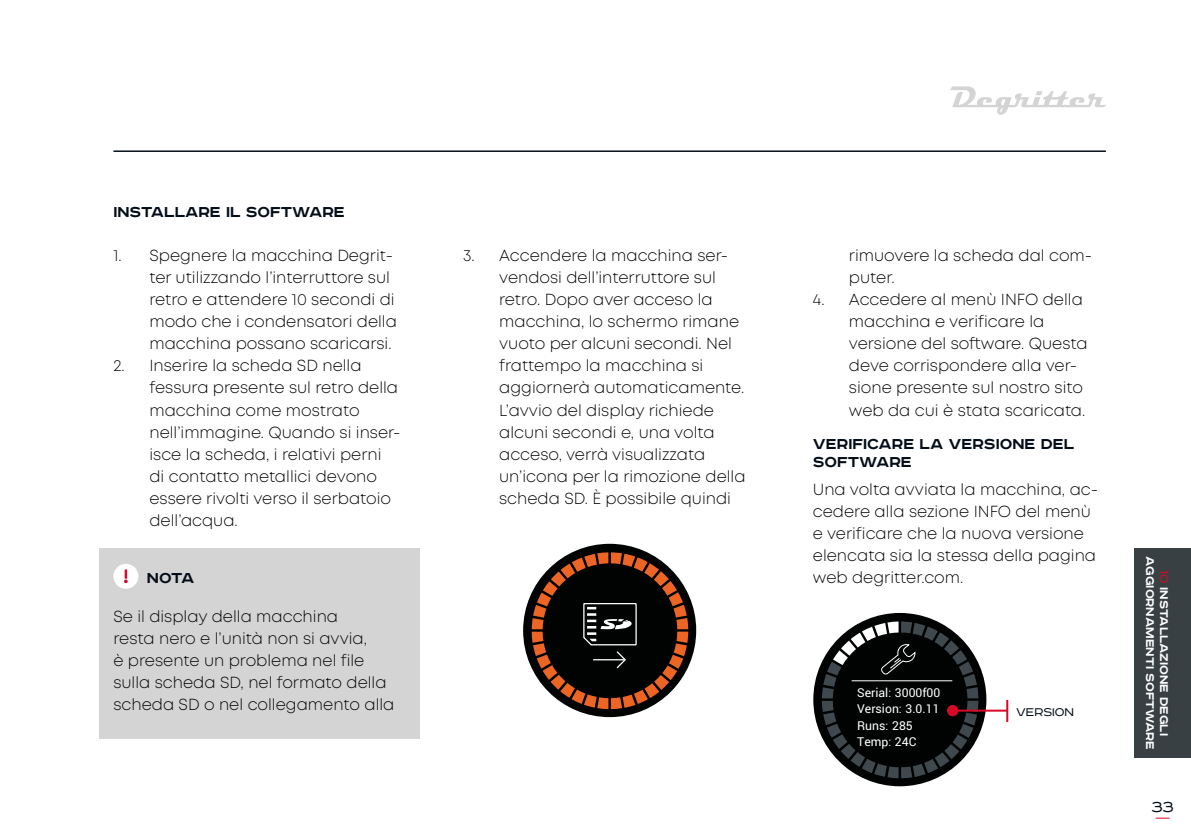
<style>
.page{position:relative;width:1191px;height:840px;background:#fff}
.page>*{position:absolute;margin:0;border:0;box-sizing:border-box;transform-origin:0 0}
.t1{font:700 18px/18px "Road Radio";color:#030d18}
.t2{font:300 18px "Road Radio";color:#030d18}
.t3{font:300 16px/22px "Mont";color:#000}
.t4{font:700 14px/14px "Road Radio";color:#fff;text-align:center}
.t5{font:300 14px "Road Radio";color:#030d18}
.t6{font:13.6px/16.2px "Yantramanav";color:#fff}
.s1{font-weight:300;color:#d70926}
</style>
<div class="page">
<svg style="left:1155px;top:817px;width:14px;height:1px"></svg>
<svg style="left:950px;top:86px;width:156px;height:29px"></svg>
<div style="left:813px;top:612px;width:173px;height:173px;background:#010202;border-radius:87px"></div>
<svg style="left:822px;top:621px;width:156px;height:156px"></svg>
<hr style="left:113px;top:150px;width:993px;height:2px;background:#030d18">
<div style="left:1134px;top:547px;width:57px;height:210px;background:#384044"></div>
<div style="left:947px;top:704px;width:11px;height:12px;background:#d70926;border-radius:50%"></div>
<hr style="left:1006px;top:699px;width:2px;height:22px;background:#d70926">
<hr style="left:952px;top:709px;width:55px;height:2px;background:#d70926">
<div style="left:523px;top:543px;width:173px;height:173px;background:#010202;border-radius:87px"></div>
<svg style="left:531px;top:552px;width:157px;height:156px"></svg>
<div style="left:100px;top:547px;width:320px;height:191px;background:#d3d4d3"></div>
<div style="left:113px;top:563px;width:25px;height:25px;background:#fff;border-radius:50%"></div>
<svg style="left:124px;top:569px;width:4px;height:14px"></svg>
<p class="t1" style="left:113px;top:203px;width:233px">INSTALLARE IL SOFTWARE</p>
<p class="t3" style="left:149px;top:245px;width:249px;text-indent:-36px">1. Spegnere la macchina Degrit&shy;ter utilizzando l’interruttore sul retro e attendere 10 secondi di modo che i condensatori della macchina possano scaricarsi.</p>
<p class="t3" style="left:149px;top:355px;width:253px;text-indent:-36px">2. Inserire la scheda SD nella fessura presente sul retro della macchina come mostrato nell’immagine. Quando si inser&shy;isce la scheda, i relativi perni<br>di contatto metallici devono essere rivolti verso il serbatoio dell’acqua.</p>
<p class="t1" style="left:147px;top:568px;width:49px">NOTA</p>
<p class="t3" style="left:113px;top:605px;width:282px">Se il display della macchina<br>resta nero e l’unità non si avvia,<br>è presente un problema nel file sulla scheda SD, nel formato della scheda SD o nel collegamento alla</p>
<p class="t3" style="left:499px;top:245px;width:248px;text-indent:-36px">3. Accendere la macchina ser&shy;vendosi dell’interruttore sul retro. Dopo aver acceso la macchina, lo schermo rimane vuoto per alcuni secondi. Nel frattempo la macchina si aggiornerà automaticamente.<br>L’avvio del display richiede alcuni secondi e, una volta acceso, verrà visualizzata un’icona per la rimozione della scheda SD. È possibile quindi</p>
<p class="t3" style="left:849px;top:245px;width:245px">rimuovere la scheda dal com&shy;puter.</p>
<p class="t3" style="left:849px;top:289px;width:240px;text-indent:-36px">4. Accedere al menù INFO della macchina e verificare la versione del software. Questa deve corrispondere alla ver&shy;sione presente sul nostro sito web da cui è stata scaricata.</p>
<p class="t1" style="left:813px;top:435px;width:263px">VERIFICARE LA VERSIONE DEL<br>SOFTWARE</p>
<p class="t3" style="left:813px;top:478px;width:287px">Una volta avviata la macchina, ac&shy;cedere alla sezione INFO del menù e verificare che la nuova versione elencata sia la stessa della pagina web degritter.com.</p>
<p class="t6" style="left:857px;top:684px;width:85px">Serial: 3000f00<br>Version: 3.0.11<br>Runs: 285<br>Temp: 24C</p>
<p class="t5" style="left:1016px;top:704px;width:60px">Version</p>
<p class="t4" style="left:1171px;top:555px;width:195px;rotate:90deg"><span class="s1">10</span> Installazione degli aggiornamenti software</p>
<p class="t2" style="left:1151px;top:796px;width:24px">33</p>
</div>
